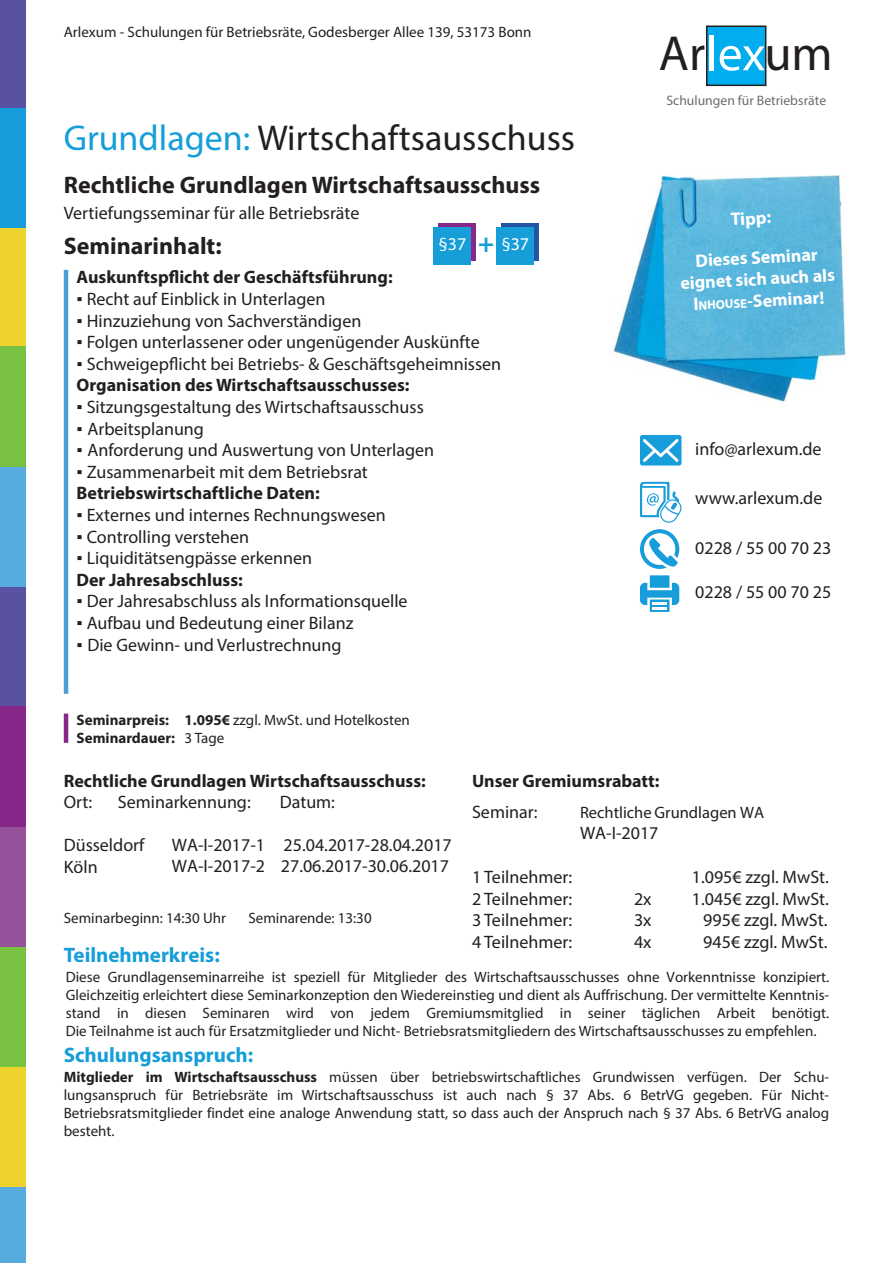
<style>
.page{position:relative;width:893px;height:1263px;background:#fff}
.page>*{position:absolute;margin:0;border:0;box-sizing:border-box;transform-origin:0 0}
.t1{font:49.35px "Myriad Pro";color:#231f20}
.t2{font:36px "Myriad Pro";color:#231f20}
.t3{font:700 27px "Myriad Pro";color:#169ed9}
.t4{font:700 24px "Myriad Pro";color:#231f20}
.t5{font:700 21px "Myriad Pro";color:#169ed9}
.t6{font:18px/20.9px "Myriad Pro";color:#231f20}
.t7{font:700 18px "Myriad Pro";color:#231f20}
.t8{font:700 18px/21.6px "Myriad Pro";color:#fff;text-align:center}
.t9{font:18px "Myriad Pro";color:#fff}
.t10{font:15px/18px "Myriad Pro";color:#231f20;text-align:justify}
.t11{font:700 15px "Myriad Pro";color:#231f20}
.t12{font:13.8px "Myriad Pro";color:#6c6d70}
.s1{color:#169ed9}
.s2{font-family:"Times New Roman"}
.s3{font-weight:700}
.s4{font-weight:400}
.s5{font-style:inherit}
.s6{font-size:12.6px}
</style>
<div class="page">
<div style="left:0;top:586px;width:26px;height:121px;background:#5951a2"></div>
<div style="left:0;top:707px;width:26px;height:120px;background:#862789"></div>
<div style="left:0;top:827px;width:26px;height:120px;background:#96529a"></div>
<div style="left:0;top:947px;width:26px;height:120px;background:#79c142"></div>
<div style="left:0;top:1067px;width:26px;height:120px;background:#eed22e"></div>
<div style="left:0;top:1187px;width:26px;height:76px;background:#57abdf"></div>
<div style="left:0;top:466px;width:26px;height:120px;background:#57abdf"></div>
<div style="left:0;top:346px;width:26px;height:120px;background:#79c142"></div>
<div style="left:0;top:226px;width:26px;height:120px;background:#eed22e"></div>
<div style="left:0;top:108px;width:26px;height:120px;background:#179dd9"></div>
<div style="left:0;top:0;width:26px;height:108px;background:#5951a2"></div>
<div style="left:707px;top:26px;width:59px;height:59px;background:#00aeef"></div>
<div style="left:706px;top:26px;width:60px;height:60px;border:2px solid #231f20"></div>
<hr style="left:710px;top:35px;width:4px;height:35px;background:#fff">
<svg style="left:720px;top:46px;width:45px;height:25px"></svg>
<img style="left:613px;top:175px;width:233px;height:227px">
<hr style="left:64px;top:270px;width:4px;height:424px;background:#4e9ed6">
<hr style="left:64px;top:714px;width:4px;height:29px;background:#862789">
<svg style="left:640px;top:435px;width:41px;height:30px"></svg>
<svg style="left:640px;top:482px;width:42px;height:87px"></svg>
<svg style="left:640px;top:575px;width:39px;height:37px"></svg>
<div style="left:438px;top:223px;width:37px;height:37px;background:#862789"></div>
<div style="left:434px;top:227px;width:37px;height:37px;background:#169ed9"></div>
<div style="left:501px;top:223px;width:37px;height:37px;background:#2455a5"></div>
<div style="left:497px;top:227px;width:37px;height:37px;background:#169ed9"></div>
<p class="t10" style="left:64px;top:22px;width:469px">Arlexum - Schulungen für Betriebsräte, Godesberger Allee 139, 53173 Bonn</p>
<p class="t2" style="left:64px;top:116px;width:513px"><span class="s1">Grundlagen:</span> Wirtschaftsausschuss</p>
<p class="t4" style="left:64px;top:170px;width:478px">Rechtliche Grundlagen Wirtschaftsausschuss</p>
<p class="t6" style="left:64px;top:203px;width:297px">Vertiefungsseminar für alle Betriebsräte</p>
<p class="t4" style="left:64px;top:230px;width:159px">Seminarinhalt:</p>
<p class="t9" style="left:438px;top:233px;width:29px">§37</p>
<p class="t3" style="left:478px;top:226px;width:18px">+</p>
<p class="t9" style="left:501px;top:233px;width:29px">§37</p>
<p class="t7" style="left:77px;top:266px;width:318px">Auskunftspflicht der Geschäftsführung:</p>
<p class="t6" style="left:77px;top:288px;width:250px"><span class="s2">▪</span> Recht auf Einblick in Unterlagen</p>
<p class="t6" style="left:77px;top:310px;width:286px"><span class="s2">▪</span> Hinzuziehung von Sachverständigen</p>
<p class="t6" style="left:77px;top:331px;width:405px"><span class="s2">▪</span> Folgen unterlassener oder ungenügender Auskünfte</p>
<p class="t6" style="left:77px;top:353px;width:426px"><span class="s2">▪</span> Schweigepflicht bei Betriebs- &amp; Geschäftsgeheimnissen</p>
<p class="t7" style="left:77px;top:374px;width:334px">Organisation des Wirtschaftsausschusses:</p>
<p class="t6" style="left:77px;top:396px;width:349px"><span class="s2">▪</span> Sitzungsgestaltung des Wirtschaftsausschuss</p>
<p class="t6" style="left:77px;top:418px;width:129px"><span class="s2">▪</span> Arbeitsplanung</p>
<p class="t6" style="left:77px;top:439px;width:359px"><span class="s2">▪</span> Anforderung und Auswertung von Unterlagen</p>
<p class="t6" style="left:77px;top:461px;width:293px"><span class="s2">▪</span> Zusammenarbeit mit dem Betriebsrat</p>
<p class="t7" style="left:77px;top:482px;width:245px">Betriebswirtschaftliche Daten:</p>
<p class="t6" style="left:77px;top:504px;width:311px"><span class="s2">▪</span> Externes und internes Rechnungswesen</p>
<p class="t6" style="left:77px;top:526px;width:174px"><span class="s2">▪</span> Controlling verstehen</p>
<p class="t6" style="left:77px;top:547px;width:237px"><span class="s2">▪</span> Liquiditätsengpässe erkennen</p>
<p class="t7" style="left:77px;top:568px;width:168px">Der Jahresabschluss:</p>
<p class="t6" style="left:77px;top:591px;width:333px"><span class="s2">▪</span> Der Jahresabschluss als Informationsquelle</p>
<p class="t6" style="left:77px;top:612px;width:278px"><span class="s2">▪</span> Aufbau und Bedeutung einer Bilanz</p>
<p class="t6" style="left:77px;top:634px;width:267px"><span class="s2">▪</span> Die Gewinn- und Verlustrechnung</p>
<p class="t10" style="left:77px;top:710px;width:335px"><span class="s3">Seminarpreis: 1.095€</span> zzgl. MwSt. und Hotelkosten</p>
<p class="t11" style="left:77px;top:728px;width:149px">Seminardauer: <span class="s4">3 Tage</span></p>
<h1 class="t1" style="left:659px;top:23px;width:175px">Arlexum</h1>
<p class="t12" style="left:666px;top:91px;width:161px">Schulungen für Betriebsräte</p>
<p class="t8" style="left:730px;top:208px;width:42px;rotate:-3deg">Tipp:</p>
<p class="t8" style="left:679px;top:250px;width:156px;rotate:-3deg">Dieses Seminar eignet sich auch als<br><span class="s5">I</span><span class="s6">nhouse</span>-Seminar!</p>
<p class="t6" style="left:695px;top:438px;width:128px">info@arlexum.de</p>
<p class="t6" style="left:695px;top:487px;width:129px">www.arlexum.de</p>
<p class="t6" style="left:695px;top:537px;width:138px">0228 / 55 00 70 23</p>
<p class="t6" style="left:695px;top:582px;width:138px">0228 / 55 00 70 25</p>
<p class="t7" style="left:64px;top:769px;width:364px">Rechtliche Grundlagen Wirtschaftsausschuss:</p>
<p class="t6" style="left:64px;top:791px;width:30px">Ort:</p>
<p class="t6" style="left:118px;top:791px;width:134px">Seminarkennung:</p>
<p class="t6" style="left:280px;top:791px;width:57px">Datum:</p>
<p class="t6" style="left:64px;top:835px;width:82px">Düsseldorf</p>
<p class="t6" style="left:64px;top:856px;width:35px">Köln</p>
<p class="t6" style="left:172px;top:835px;width:281px">WA-I-2017-1 25.04.2017-28.04.2017<br>WA-I-2017-2 27.06.2017-30.06.2017</p>
<p class="t10" style="left:64px;top:908px;width:164px">Seminarbeginn: 14:30 Uhr</p>
<p class="t10" style="left:248px;top:908px;width:125px">Seminarende: 13:30</p>
<p class="t5" style="left:64px;top:941px;width:158px">Teilnehmerkreis:</p>
<p class="t7" style="left:472px;top:769px;width:189px">Unser Gremiumsrabatt:</p>
<p class="t6" style="left:472px;top:801px;width:67px">Seminar:</p>
<p class="t6" style="left:472px;top:866px;width:102px">1 Teilnehmer:</p>
<p class="t6" style="left:692px;top:866px;width:139px">1.095€ zzgl. MwSt.</p>
<p class="t6" style="left:472px;top:888px;width:102px">2 Teilnehmer:</p>
<p class="t6" style="left:634px;top:888px;width:19px">2x</p>
<p class="t6" style="left:692px;top:888px;width:139px">1.045€ zzgl. MwSt.</p>
<p class="t6" style="left:472px;top:909px;width:102px">3 Teilnehmer:</p>
<p class="t6" style="left:634px;top:909px;width:19px">3x</p>
<p class="t6" style="left:703px;top:909px;width:126px">995€ zzgl. MwSt.</p>
<p class="t6" style="left:472px;top:931px;width:102px">4 Teilnehmer:</p>
<p class="t6" style="left:634px;top:931px;width:19px">4x</p>
<p class="t6" style="left:703px;top:931px;width:126px">945€ zzgl. MwSt.</p>
<p class="t10" style="left:66px;top:967px;width:765px">Diese Grundlagenseminarreihe ist speziell für Mitglieder des Wirtschaftsausschusses ohne Vorkenntnisse konzipiert.<br>Gleichzeitig erleichtert diese Seminarkonzeption den Wiedereinstieg und dient als Auffrischung. Der vermittelte Kenntnis&shy;stand in diesen Seminaren wird von jedem Gremiumsmitglied in seiner täglichen Arbeit benötigt.<br>Die Teilnahme ist auch für Ersatzmitglieder und Nicht- Betriebsratsmitgliedern des Wirtschaftsausschusses zu empfehlen.</p>
<p class="t5" style="left:64px;top:1041px;width:191px">Schulungsanspruch:</p>
<p class="t10" style="left:64px;top:1068px;width:767px"><span class="s3">Mitglieder im Wirtschaftsausschuss</span> müssen über betriebswirtschaftliches Grundwissen verfügen. Der Schu&shy;lungsanspruch für Betriebsräte im Wirtschaftsausschuss ist auch nach § 37 Abs. 6 BetrVG gegeben. Für Nicht-Betriebsratsmitglieder findet eine analoge Anwendung statt, so dass auch der Anspruch nach § 37 Abs. 6 BetrVG analog besteht.</p>
</div>
